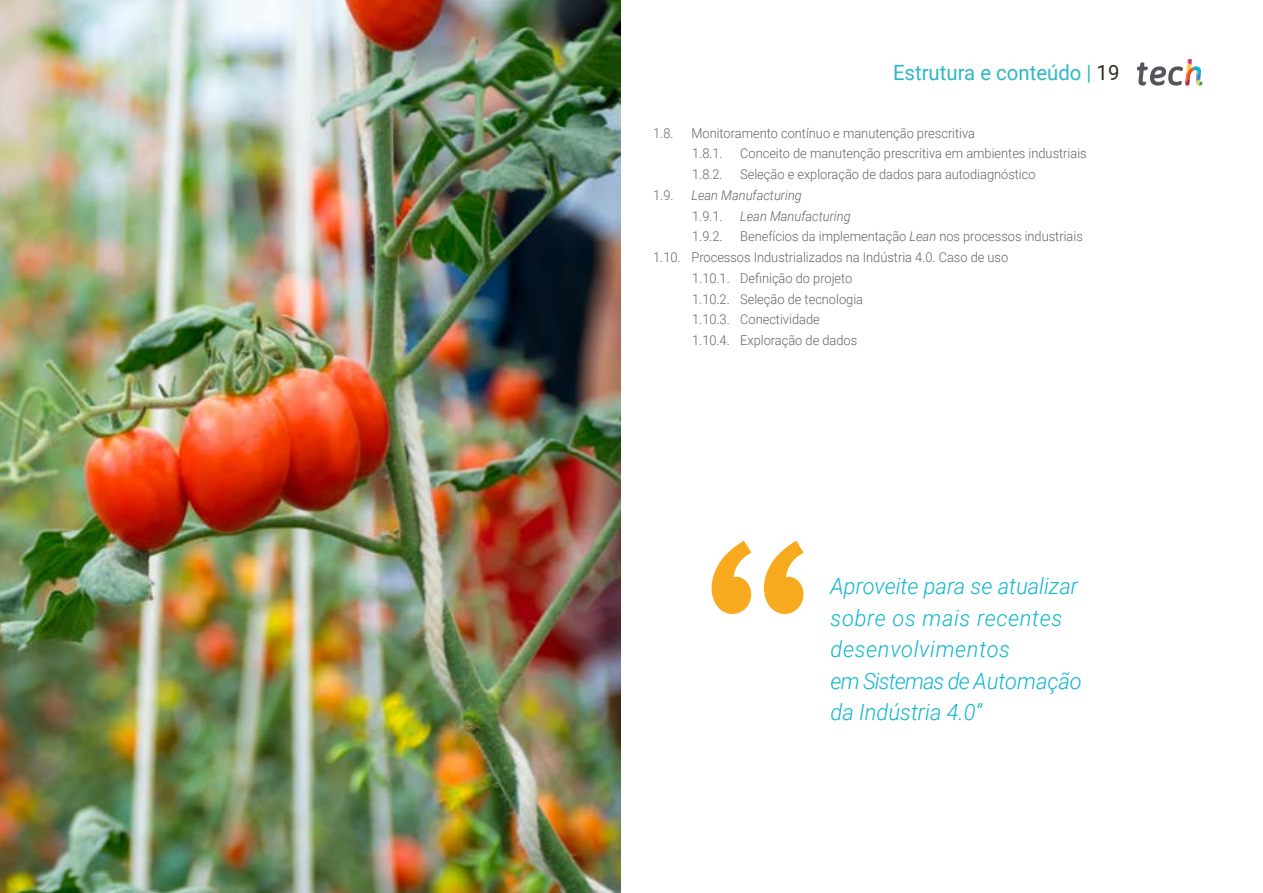
<style>
.page{position:relative;width:1263px;height:893px;background:#fff}
.page>*{position:absolute;margin:0;border:0;box-sizing:border-box;transform-origin:0 0}
.t1{font:italic 300 22.5px/31.5px "Roboto";color:#0fb6cf}
.t2{font:21px "Roboto";color:#2db8c5}
.t3{font:300 13.5px/20.7px "Roboto";color:#61646a;scale:.95 1}
.t4{font:italic 300 13.5px "Roboto";color:#61646a;scale:.95 1}
.s1{color:#312e20}
.s2{font-style:italic}
</style>
<div class="page">
<svg style="left:1137px;top:59px;width:65px;height:27px"></svg>
<img style="left:0;top:0;width:621px;height:893px">
<svg style="left:711px;top:541px;width:93px;height:73px"></svg>
<h2 class="t2" style="left:893px;top:57px;width:228px">Estrutura e conteúdo | <span class="s1">19</span></h2>
<p class="t3" style="left:653px;top:122px;width:23px">1.8.</p>
<p class="t3" style="left:691px;top:122px;width:300px">Monitoramento contínuo e manutenção prescritiva<br>1.8.1.</p>
<p class="t3" style="left:740px;top:143px;width:366px">Conceito de manutenção prescritiva em ambientes industriais</p>
<p class="t3" style="left:692px;top:164px;width:34px">1.8.2.</p>
<p class="t3" style="left:740px;top:164px;width:312px">Seleção e exploração de dados para autodiagnóstico</p>
<p class="t3" style="left:653px;top:184px;width:23px">1.9.</p>
<p class="t4" style="left:691px;top:186px;width:118px">Lean Manufacturing</p>
<p class="t3" style="left:692px;top:205px;width:34px">1.9.1.</p>
<p class="t4" style="left:740px;top:206px;width:118px">Lean Manufacturing</p>
<p class="t3" style="left:692px;top:226px;width:34px">1.9.2.</p>
<p class="t3" style="left:740px;top:226px;width:362px">Benefícios da implementação <span class="s2">Lean</span> nos processos industriais</p>
<p class="t3" style="left:653px;top:247px;width:375px">1.10. Processos Industrializados na Indústria 4.0. Caso de uso</p>
<p class="t3" style="left:692px;top:267px;width:170px">1.10.1. Definição do projeto</p>
<p class="t3" style="left:692px;top:288px;width:181px">1.10.2. Seleção de tecnologia</p>
<p class="t3" style="left:692px;top:309px;width:136px">1.10.3. Conectividade</p>
<p class="t3" style="left:692px;top:330px;width:175px">1.10.4. Exploração de dados</p>
<h1 class="t1" style="left:830px;top:570px;width:253px">Aproveite para se atualizar sobre os mais recentes desenvolvimentos<br>em Sistemas de Automação da Indústria 4.0”</h1>
</div>
